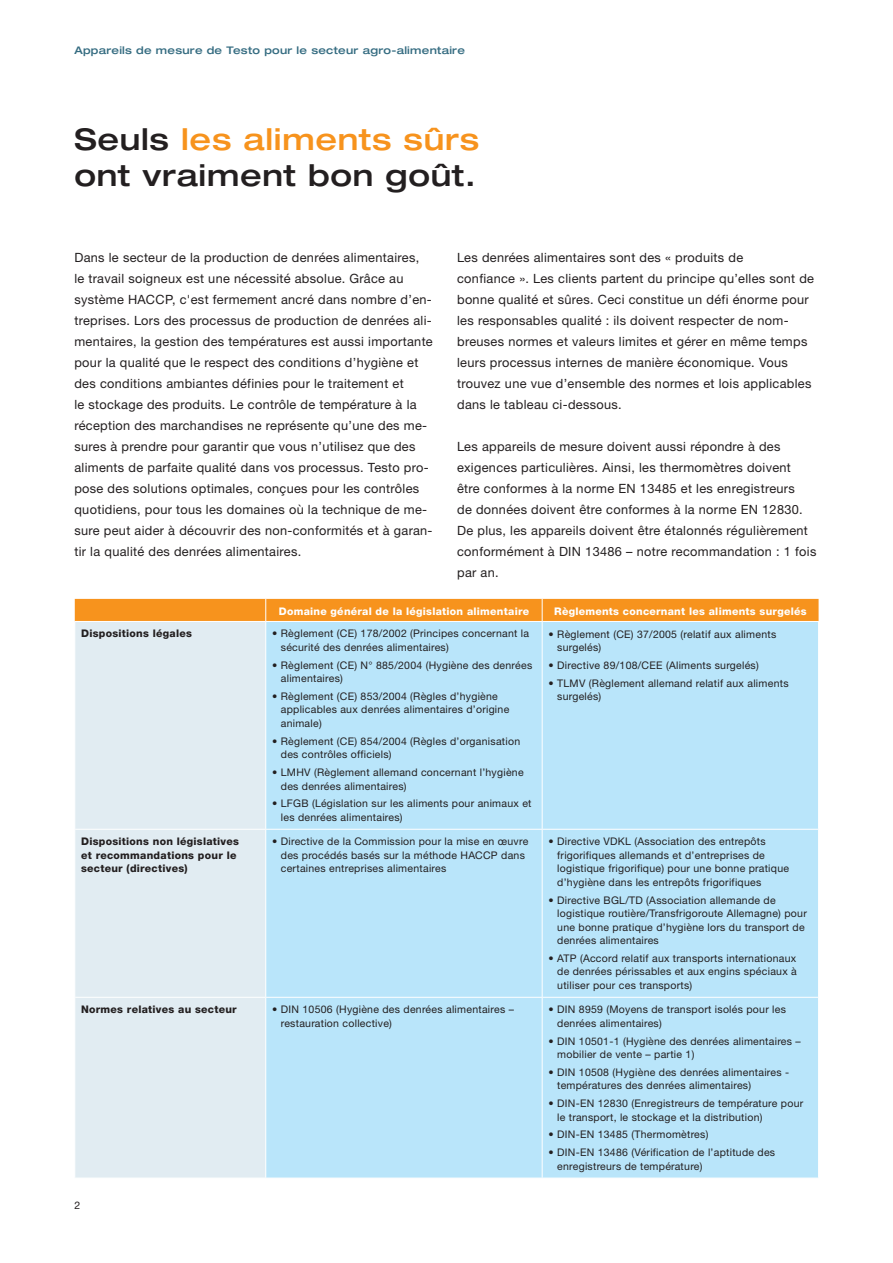
<style>
.page{position:relative;width:893px;height:1263px;background:#fff}
.page>*{position:absolute;margin:0;border:0;box-sizing:border-box;transform-origin:0 0}
.t1{font:500 expanded 30px/36px "Helvetica Neue LTW1 G";letter-spacing:.025em;color:#231f20}
.t2{font:12.75px/21px "Helvetica Neue LTW1 G";letter-spacing:.025em;color:#231f20}
.t3{font:10.5px/13.5px "Helvetica Neue LTW1 G";letter-spacing:.025em;color:#231f20}
.t4{font:800 10.5px/13.5px "Helvetica Neue LTW1 G";letter-spacing:.025em;color:#231f20}
.t5{font:800 10.5px "Helvetica Neue LTW1 G";letter-spacing:.025em;color:#fff}
.t6{font:500 expanded 10.5px "Helvetica Neue LTW1 G";letter-spacing:.025em;color:#356c81}
.s1{color:#f7931d}
</style>
<div class="page">
<div style="left:75px;top:622px;width:190px;height:556px;background:#e1ecf2"></div>
<div style="left:266px;top:622px;width:552px;height:556px;background:#b9e5fa"></div>
<hr style="left:542px;top:622px;width:1px;height:207px;background:#fff">
<hr style="left:75px;top:829px;width:191px;height:1px;background:#fff">
<hr style="left:266px;top:829px;width:276px;height:1px;background:#fff">
<hr style="left:542px;top:829px;width:277px;height:1px;background:#fff">
<hr style="left:542px;top:830px;width:1px;height:167px;background:#fff">
<hr style="left:75px;top:997px;width:191px;height:1px;background:#fff">
<hr style="left:266px;top:997px;width:276px;height:1px;background:#fff">
<hr style="left:542px;top:997px;width:277px;height:1px;background:#fff">
<hr style="left:542px;top:998px;width:1px;height:180px;background:#fff">
<div style="left:75px;top:599px;width:744px;height:22px;background:#f7931d"></div>
<p class="t6" style="left:74px;top:43px;width:392px">Appareils de mesure de Testo pour le secteur agro-alimentaire</p>
<h1 class="t1" style="left:74px;top:121px;width:406px">Seuls <span class="s1">les aliments sûrs </span>ont vraiment bon goût.</h1>
<p class="t2" style="left:74px;top:247px;width:360px">Dans le secteur de la production de denrées alimentaires,<br>le travail soigneux est une nécessité absolue. Grâce au système HACCP, c'est fermement ancré dans nombre d’en&shy;treprises. Lors des processus de production de denrées ali&shy;mentaires, la gestion des températures est aussi importante pour la qualité que le respect des conditions d’hygiène et des conditions ambiantes définies pour le traitement et<br>le stockage des produits. Le contrôle de température à la réception des marchandises ne représente qu’une des me&shy;sures à prendre pour garantir que vous n’utilisez que des aliments de parfaite qualité dans vos processus. Testo pro&shy;pose des solutions optimales, conçues pour les contrôles quotidiens, pour tous les domaines où la technique de me&shy;sure peut aider à découvrir des non-conformités et à garan&shy;tir la qualité des denrées alimentaires.</p>
<p class="t2" style="left:457px;top:247px;width:358px">Les denrées alimentaires sont des « produits de<br>confiance ». Les clients partent du principe qu’elles sont de bonne qualité et sûres. Ceci constitue un défi énorme pour les responsables qualité : ils doivent respecter de nom&shy;breuses normes et valeurs limites et gérer en même temps leurs processus internes de manière économique. Vous trouvez une vue d’ensemble des normes et lois applicables dans le tableau ci-dessous.</p>
<p class="t2" style="left:457px;top:436px;width:361px">Les appareils de mesure doivent aussi répondre à des exigences particulières. Ainsi, les thermomètres doivent être conformes à la norme EN 13485 et les enregistreurs<br>de données doivent être conformes à la norme EN 12830.<br>De plus, les appareils doivent être étalonnés régulièrement conformément à DIN 13486 – notre recommandation : 1 fois par an.</p>
<p class="t5" style="left:279px;top:605px;width:252px">Domaine général de la législation alimentaire</p>
<p class="t5" style="left:554px;top:605px;width:254px">Règlements concernant les aliments surgelés</p>
<p class="t4" style="left:81px;top:627px;width:112px">Dispositions légales</p>
<p class="t3" style="left:281px;top:627px;width:250px;text-indent:-9px">• Règlement (CE) 178/2002 (Principes concernant la sécurité des denrées alimentaires)</p>
<p class="t3" style="left:281px;top:658px;width:253px;text-indent:-9px">• Règlement (CE) N° 885/2004 (Hygiène des denrées alimentaires)</p>
<p class="t3" style="left:281px;top:689px;width:230px;text-indent:-9px">• Règlement (CE) 853/2004 (Règles d’hygiène applicables aux denrées alimentaires d’origine animale)</p>
<p class="t3" style="left:281px;top:734px;width:241px;text-indent:-9px">• Règlement (CE) 854/2004 (Règles d’organisation des contrôles officiels)</p>
<p class="t3" style="left:281px;top:765px;width:244px;text-indent:-9px">• LMHV (Règlement allemand concernant l’hygiène des denrées alimentaires)</p>
<p class="t3" style="left:281px;top:797px;width:252px;text-indent:-9px">• LFGB (Législation sur les aliments pour animaux et les denrées alimentaires)</p>
<p class="t3" style="left:557px;top:627px;width:220px;text-indent:-9px">• Règlement (CE) 37/2005 (relatif aux aliments surgelés)</p>
<p class="t3" style="left:549px;top:658px;width:212px">• Directive 89/108/CEE (Aliments surgelés)</p>
<p class="t3" style="left:557px;top:676px;width:233px;text-indent:-9px">• TLMV (Règlement allemand relatif aux aliments surgelés)</p>
<p class="t4" style="left:81px;top:835px;width:159px">Dispositions non législatives et recommandations pour le secteur (directives)</p>
<p class="t3" style="left:281px;top:835px;width:249px;text-indent:-9px">• Directive de la Commission pour la mise en œuvre des procédés basés sur la méthode HACCP dans certaines entreprises alimentaires</p>
<p class="t3" style="left:557px;top:835px;width:233px;text-indent:-9px">• Directive VDKL (Association des entrepôts frigorifiques allemands et d’entreprises de logistique frigorifique) pour une bonne pratique d’hygiène dans les entrepôts frigorifiques</p>
<p class="t3" style="left:557px;top:893px;width:251px;text-indent:-9px">• Directive BGL/TD (Association allemande de logistique routière/Transfrigoroute Allemagne) pour une bonne pratique d’hygiène lors du transport de denrées alimentaires</p>
<p class="t3" style="left:557px;top:951px;width:241px;text-align:justify;text-indent:-9px">• ATP (Accord relatif aux transports internationaux de denrées périssables et aux engins spéciaux à utiliser pour ces transports)</p>
<p class="t4" style="left:81px;top:1003px;width:157px">Normes relatives au secteur</p>
<p class="t3" style="left:281px;top:1003px;width:235px;text-indent:-9px">• DIN 10506 (Hygiène des denrées alimentaires – restauration collective)</p>
<p class="t3" style="left:557px;top:1003px;width:230px;text-indent:-9px">• DIN 8959 (Moyens de transport isolés pour les denrées alimentaires)</p>
<p class="t3" style="left:557px;top:1034px;width:245px;text-indent:-9px">• DIN 10501-1 (Hygiène des denrées alimentaires – mobilier de vente – partie 1)</p>
<p class="t3" style="left:557px;top:1065px;width:233px;text-indent:-9px">• DIN 10508 (Hygiène des denrées alimentaires - températures des denrées alimentaires)</p>
<p class="t3" style="left:557px;top:1096px;width:248px;text-indent:-9px">• DIN-EN 12830 (Enregistreurs de température pour le transport, le stockage et la distribution)</p>
<p class="t3" style="left:549px;top:1128px;width:161px">• DIN-EN 13485 (Thermomètres)</p>
<p class="t3" style="left:557px;top:1145px;width:219px;text-indent:-9px">• DIN-EN 13486 (Vérification de l’aptitude des enregistreurs de température)</p>
<p class="t3" style="left:74px;top:1198px;width:7px">2</p>
</div>
